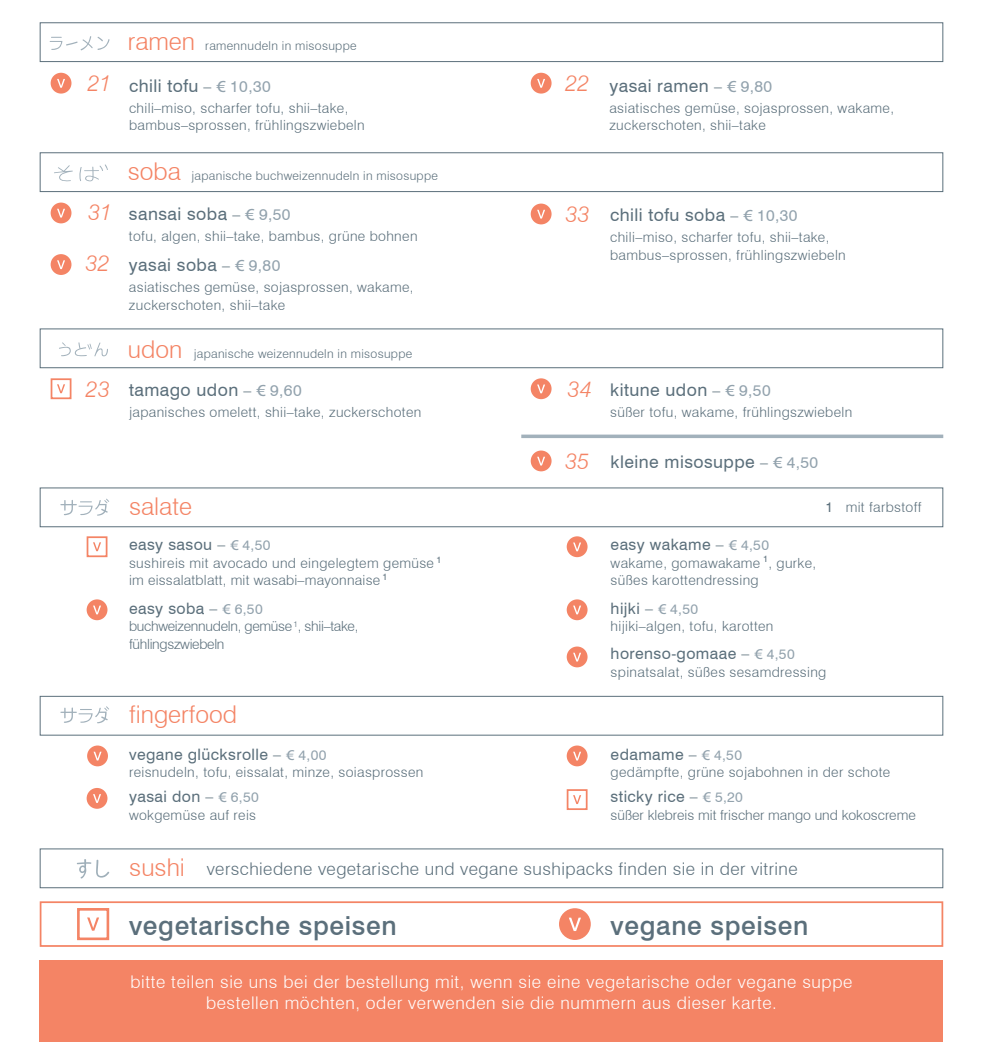
<style>
.page{position:relative;width:983px;height:1042px;background:#fff}
.page>*{position:absolute;margin:0;border:0;box-sizing:border-box;transform-origin:0 0}
.t1{font:500 26.25px "Swiss 721 BT";letter-spacing:.025em;color:#5b6f7b}
.t2{font:300 24.5px "Swiss 721 BT";color:#f48465}
.t3{font:italic 300 22.75px "Swiss 721 BT";color:#f48465}
.t4{font:17.5px "Swiss 721 BT";letter-spacing:.025em;color:#5b6f7b}
.t5{font:300 17.5px/21px "Swiss 721 BT";letter-spacing:.035em;color:#fff;text-align:center}
.t6{font:300 17.5px "Swiss 721 BT";letter-spacing:.025em;color:#5b6f7b}
.t7{font:15.75px "Swiss 721 BT";letter-spacing:.025em;color:#5b6f7b}
.t8{font:300 14px/17.5px "Swiss 721 BT";letter-spacing:.025em;color:#5b6f7b}
.t9{font:300 14px/17.5px "Swiss 721 BT";letter-spacing:-.02em;color:#5b6f7b}
.t10{font:300 14px "Swiss 721 BT";color:#5b6f7b}
.t11{font:300 12.25px "Swiss 721 BT";letter-spacing:.025em;color:#5b6f7b}
.s1{font-size:15.75px}
.s2{font-family:"Frutiger LT Std";font-size:15.75px;color:#92a2ad}
.s3{font-size:15.75px;color:#92a2ad}
.s4{font-family:"Frutiger LT Std";font-size:14px;color:#92a2ad}
.s5{font-size:14px;color:#92a2ad}
.s6{font-weight:400}
</style>
<div class="page">
<div style="left:40px;top:901px;width:903px;height:46px;border:2px solid #f48465"></div>
<div style="left:559px;top:908px;width:31px;height:32px;background:#f48465;border-radius:50%"></div>
<svg style="left:569px;top:917px;width:12px;height:14px"></svg>
<svg style="left:87px;top:917px;width:12px;height:13px"></svg>
<div style="left:77px;top:908px;width:32px;height:32px;border:3px solid #f48465"></div>
<div style="left:40px;top:22px;width:903px;height:40px;border:1px solid #5b6f7b"></div>
<div style="left:40px;top:152px;width:903px;height:40px;border:1px solid #5b6f7b"></div>
<div style="left:40px;top:328px;width:903px;height:40px;border:1px solid #5b6f7b"></div>
<div style="left:40px;top:487px;width:903px;height:40px;border:1px solid #5b6f7b"></div>
<div style="left:40px;top:696px;width:903px;height:39px;border:1px solid #5b6f7b"></div>
<div style="left:40px;top:848px;width:903px;height:40px;border:1px solid #5b6f7b"></div>
<div style="left:40px;top:960px;width:903px;height:82px;background:#f48465"></div>
<svg style="left:521px;top:434px;width:422px;height:4px;background:#afbcc5"></svg>
<svg style="left:59px;top:342px;width:49px;height:15px"></svg>
<svg style="left:60px;top:498px;width:49px;height:18px"></svg>
<svg style="left:60px;top:706px;width:49px;height:17px"></svg>
<svg style="left:77px;top:859px;width:32px;height:19px"></svg>
<svg style="left:49px;top:36px;width:61px;height:15px"></svg>
<svg style="left:54px;top:164px;width:54px;height:18px"></svg>
<div style="left:51px;top:73px;width:20px;height:21px;background:#f48465;border-radius:50%"></div>
<svg style="left:57px;top:79px;width:8px;height:9px"></svg>
<div style="left:51px;top:203px;width:20px;height:20px;background:#f48465;border-radius:50%"></div>
<svg style="left:57px;top:209px;width:8px;height:8px"></svg>
<div style="left:51px;top:254px;width:20px;height:21px;background:#f48465;border-radius:50%"></div>
<svg style="left:57px;top:260px;width:8px;height:9px"></svg>
<div style="left:87px;top:599px;width:20px;height:21px;background:#f48465;border-radius:50%"></div>
<svg style="left:93px;top:605px;width:8px;height:9px"></svg>
<div style="left:87px;top:788px;width:20px;height:21px;background:#f48465;border-radius:50%"></div>
<svg style="left:93px;top:794px;width:8px;height:9px"></svg>
<div style="left:530px;top:73px;width:21px;height:21px;background:#f48465;border-radius:50%"></div>
<svg style="left:537px;top:79px;width:8px;height:9px"></svg>
<div style="left:530px;top:204px;width:21px;height:20px;background:#f48465;border-radius:50%"></div>
<svg style="left:537px;top:210px;width:8px;height:9px"></svg>
<div style="left:530px;top:378px;width:21px;height:21px;background:#f48465;border-radius:50%"></div>
<svg style="left:537px;top:384px;width:8px;height:9px"></svg>
<div style="left:530px;top:450px;width:21px;height:21px;background:#f48465;border-radius:50%"></div>
<svg style="left:537px;top:457px;width:8px;height:8px"></svg>
<div style="left:566px;top:536px;width:21px;height:21px;background:#f48465;border-radius:50%"></div>
<svg style="left:573px;top:542px;width:8px;height:9px"></svg>
<div style="left:566px;top:599px;width:21px;height:21px;background:#f48465;border-radius:50%"></div>
<svg style="left:573px;top:605px;width:8px;height:9px"></svg>
<div style="left:566px;top:646px;width:21px;height:21px;background:#f48465;border-radius:50%"></div>
<svg style="left:573px;top:653px;width:8px;height:8px"></svg>
<div style="left:566px;top:745px;width:21px;height:21px;background:#f48465;border-radius:50%"></div>
<svg style="left:573px;top:752px;width:8px;height:8px"></svg>
<div style="left:87px;top:745px;width:21px;height:21px;background:#f48465;border-radius:50%"></div>
<svg style="left:93px;top:752px;width:8px;height:8px"></svg>
<svg style="left:57px;top:384px;width:8px;height:9px"></svg>
<div style="left:51px;top:378px;width:20px;height:21px;border:2px solid #f48465"></div>
<svg style="left:93px;top:542px;width:8px;height:9px"></svg>
<div style="left:87px;top:536px;width:20px;height:21px;border:2px solid #f48465"></div>
<svg style="left:573px;top:795px;width:8px;height:9px"></svg>
<div style="left:566px;top:789px;width:21px;height:21px;border:2px solid #f48465"></div>
<h3 class="t3" style="left:87px;top:69px;width:26px">21</h3>
<h3 class="t3" style="left:88px;top:198px;width:26px">31</h3>
<h3 class="t3" style="left:85px;top:249px;width:26px">32</h3>
<h2 class="t2" style="left:128px;top:26px;width:69px">ramen</h2>
<p class="t11" style="left:205px;top:38px;width:153px">ramennudeln in misosuppe</p>
<p class="t4" style="left:129px;top:75px;width:143px">chili tofu <span class="s1">–</span> <span class="s2">€</span> <span class="s3">10,30</span></p>
<p class="t8" style="left:129px;top:99px;width:237px">chili–miso, scharfer tofu, shii–take, bambus–sprossen, frühlingszwiebeln</p>
<h2 class="t2" style="left:128px;top:156px;width:54px">soba</h2>
<p class="t11" style="left:191px;top:168px;width:248px">japanische buchweizennudeln in misosuppe</p>
<p class="t4" style="left:129px;top:203px;width:163px">sansai soba <span class="s1">–</span> <span class="s2">€</span> <span class="s3">9,50</span></p>
<p class="t8" style="left:129px;top:227px;width:290px">tofu, algen, shii–take, bambus, grüne bohnen</p>
<p class="t4" style="left:129px;top:255px;width:153px">yasai soba <span class="s1">–</span> <span class="s2">€</span> <span class="s3">9,80</span></p>
<p class="t8" style="left:129px;top:279px;width:286px">asiatisches gemüse, sojasprossen, wakame, zuckerschoten, shii–take</p>
<h2 class="t2" style="left:128px;top:334px;width:56px">udon</h2>
<p class="t11" style="left:194px;top:346px;width:220px">japanische weizennudeln in misosuppe</p>
<h3 class="t3" style="left:565px;top:69px;width:26px">22</h3>
<h3 class="t3" style="left:565px;top:201px;width:26px">33</h3>
<h3 class="t3" style="left:86px;top:375px;width:26px">23</h3>
<h3 class="t3" style="left:567px;top:375px;width:26px">34</h3>
<p class="t4" style="left:129px;top:379px;width:174px">tamago udon <span class="s1">–</span> <span class="s2">€</span> <span class="s3">9,60</span></p>
<p class="t8" style="left:129px;top:403px;width:294px">japanisches omelett, shii–take, zuckerschoten</p>
<h2 class="t2" style="left:129px;top:491px;width:64px">salate</h2>
<p class="t7" style="left:129px;top:535px;width:143px">easy sasou – <span class="s4">€</span> <span class="s5">4,50</span></p>
<p class="t8" style="left:129px;top:554px;width:314px">sushireis mit avocado und eingelegtem gemüse <sup>1 </sup>im eissalatblatt, mit wasabi–mayonnaise <sup>1</sup></p>
<p class="t7" style="left:129px;top:598px;width:135px">easy soba – <span class="s4">€</span> <span class="s5">6,50</span></p>
<p class="t9" style="left:129px;top:617px;width:231px">buchweizennudeln, gemüse <sup>1</sup>, shii–take, fühlingszwiebeln</p>
<h2 class="t2" style="left:129px;top:699px;width:109px">fingerfood</h2>
<h3 class="t3" style="left:565px;top:447px;width:26px">35</h3>
<p class="t4" style="left:609px;top:75px;width:164px">yasai ramen <span class="s1">–</span> <span class="s2">€</span> <span class="s3">9,80</span></p>
<p class="t8" style="left:609px;top:99px;width:286px">asiatisches gemüse, sojasprossen, wakame, zuckerschoten, shii–take</p>
<p class="t4" style="left:610px;top:204px;width:189px">chili tofu soba <span class="s1">–</span> <span class="s2">€</span> <span class="s3">10,30</span></p>
<p class="t8" style="left:610px;top:229px;width:237px">chili–miso, scharfer tofu, shii–take, bambus–sprossen, frühlingszwiebeln</p>
<p class="t4" style="left:610px;top:379px;width:162px">kitune udon <span class="s1">–</span> <span class="s2">€</span> <span class="s3">9,50</span></p>
<p class="t8" style="left:610px;top:403px;width:243px">süßer tofu, wakame, frühlingszwiebeln</p>
<p class="t4" style="left:610px;top:451px;width:209px">kleine misosuppe <span class="s1">–</span> <span class="s2">€</span> <span class="s3">4,50</span></p>
<p class="t8" style="left:825px;top:498px;width:98px"><span class="s6">1</span> mit farbstoff</p>
<p class="t7" style="left:610px;top:535px;width:160px">easy wakame – <span class="s4">€</span> <span class="s5">4,50</span></p>
<p class="t8" style="left:610px;top:554px;width:207px">wakame, gomawakame <sup>1</sup>, gurke, süßes karottendressing</p>
<p class="t7" style="left:610px;top:598px;width:89px">hijki – <span class="s4">€</span> <span class="s5">4,50</span></p>
<p class="t8" style="left:610px;top:617px;width:164px">hijiki–algen, tofu, karotten</p>
<p class="t7" style="left:610px;top:644px;width:185px">horenso-gomaae – <span class="s4">€</span> <span class="s5">4,50</span></p>
<p class="t8" style="left:610px;top:663px;width:217px">spinatsalat, süßes sesamdressing</p>
<p class="t7" style="left:610px;top:744px;width:133px">edamame – <span class="s4">€</span> <span class="s5">4,50</span></p>
<p class="t8" style="left:610px;top:763px;width:281px">gedämpfte, grüne sojabohnen in der schote</p>
<p class="t7" style="left:610px;top:787px;width:134px">sticky rice – <span class="s4">€</span> <span class="s5">5,20</span></p>
<p class="t10" style="left:610px;top:806px;width:306px">süßer klebreis mit frischer mango und kokoscreme</p>
<p class="t6" style="left:207px;top:858px;width:592px">verschiedene vegetarische und vegane sushipacks finden sie in der vitrine</p>
<p class="t7" style="left:129px;top:745px;width:199px">vegane glücksrolle – <span class="s4">€</span> <span class="s5">4,00</span></p>
<p class="t8" style="left:129px;top:763px;width:296px">reisnudeln, tofu, eissalat, minze, soiasprossen</p>
<p class="t7" style="left:129px;top:787px;width:131px">yasai don – <span class="s4">€</span> <span class="s5">6,50</span></p>
<p class="t8" style="left:129px;top:806px;width:129px">wokgemüse auf reis</p>
<h2 class="t2" style="left:129px;top:852px;width:57px">sushi</h2>
<h1 class="t1" style="left:129px;top:910px;width:269px">vegetarische speisen</h1>
<p class="t5" style="left:130px;top:971px;width:723px">bitte teilen sie uns bei der bestellung mit, wenn sie eine vegetarische oder vegane suppe bestellen möchten, oder verwenden sie die nummern aus dieser karte.</p>
<h1 class="t1" style="left:610px;top:910px;width:199px">vegane speisen</h1>
</div>
